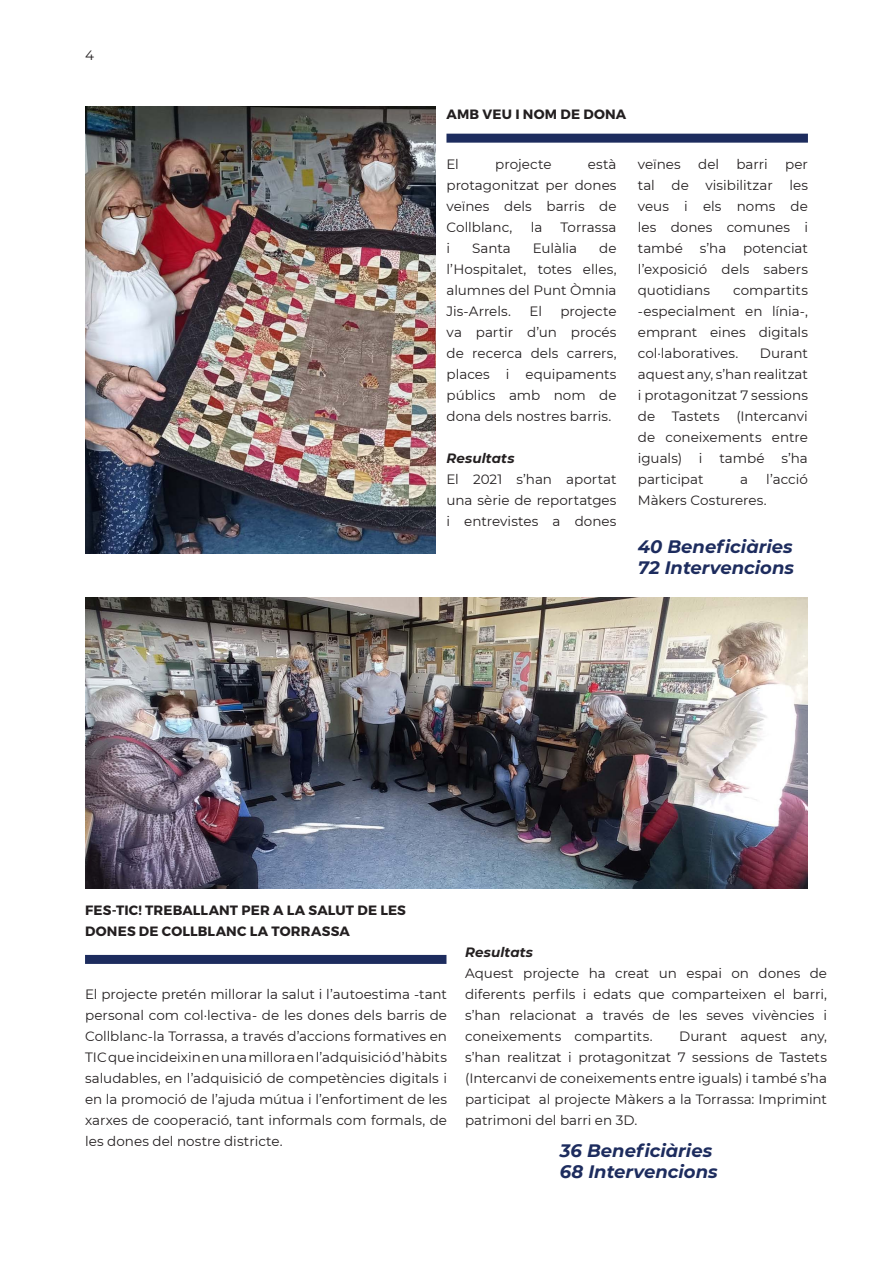
<style>
.page{position:relative;width:893px;height:1263px;background:#fff}
.page>*{position:absolute;margin:0;border:0;box-sizing:border-box;transform-origin:0 0}
.t1{font:italic 700 18px "Montserrat";color:#1d2c5e}
.Box2_BodyText_Black{font:13.5px/21px "Montserrat";color:#231f20;text-align:justify}
.Box2_Title{font:700 13.5px/21px "Montserrat";letter-spacing:.015em;color:#231f20}
.Box2_BodyText_Black-2{font:italic 700 13.5px "Montserrat";letter-spacing:.005em;color:#231f20}
</style>
<div class="page">
<img style="left:85px;top:597px;width:723px;height:291px">
<img style="left:85px;top:106px;width:351px;height:447px">
<div style="left:446px;top:134px;width:362px;height:9px;background:#1d2c5e"></div>
<div style="left:85px;top:955px;width:361px;height:9px;background:#1d2c5e"></div>
<p class="Box2_BodyText_Black" style="left:85px;top:44px;width:10px">4</p>
<p class="Box2_Title" style="left:447px;top:104px;width:181px">AMB VEU I NOM DE DONA</p>
<p class="Box2_BodyText_Black" style="left:446px;top:154px;width:14px">El</p>
<p class="Box2_BodyText_Black" style="left:495px;top:154px;width:58px">projecte</p>
<p class="Box2_BodyText_Black" style="left:446px;top:154px;width:172px;text-indent:141px">està protagonitzat per dones veïnes dels barris de Collblanc,</p>
<p class="Box2_BodyText_Black" style="left:531px;top:217px;width:13px">la</p>
<p class="Box2_BodyText_Black" style="left:561px;top:217px;width:57px">Torrassa</p>
<p class="Box2_BodyText_Black" style="left:446px;top:238px;width:172px;text-indent:153px">de l’Hospitalet, totes elles, alumnes del Punt Òmnia Jis-Arrels.</p>
<p class="Box2_BodyText_Black" style="left:446px;top:238px;width:5px">i</p>
<p class="Box2_BodyText_Black" style="left:472px;top:238px;width:40px">Santa</p>
<p class="Box2_BodyText_Black" style="left:533px;top:238px;width:46px">Eulàlia</p>
<p class="Box2_BodyText_Black" style="left:446px;top:301px;width:172px;text-indent:114px">projecte va partir d’un procés de recerca dels carrers, places i equipaments públics amb nom de dona dels nostres barris.</p>
<p class="Box2_BodyText_Black-2" style="left:446px;top:449px;width:70px">Resultats</p>
<p class="Box2_BodyText_Black" style="left:446px;top:469px;width:172px">El 2021 s’han aportat una sèrie de reportatges i entrevistes a dones</p>
<p class="Box2_BodyText_Black" style="left:529px;top:301px;width:14px">El</p>
<p class="Box2_BodyText_Black" style="left:638px;top:154px;width:45px">veïnes</p>
<p class="Box2_BodyText_Black" style="left:698px;top:154px;width:23px">del</p>
<p class="Box2_BodyText_Black" style="left:736px;top:154px;width:33px">barri</p>
<p class="Box2_BodyText_Black" style="left:638px;top:154px;width:172px;text-indent:147px">per tal de visibilitzar les veus i els noms de les dones comunes i també s’ha potenciat l’exposició dels sabers quotidians</p>
<p class="Box2_BodyText_Black" style="left:638px;top:280px;width:172px;text-indent:95px">compartits -especialment en línia-, emprant eines digitals col·laboratives.</p>
<p class="Box2_BodyText_Black" style="left:638px;top:343px;width:172px;text-indent:122px">Durant aquest any, s’han realitzat i protagonitzat 7 sessions de Tastets (Intercanvi de coneixements entre iguals) i també s’ha participat</p>
<p class="Box2_BodyText_Black" style="left:638px;top:469px;width:172px;text-indent:128px">l’acció<br>Màkers Costureres.</p>
<p class="Box2_BodyText_Black" style="left:740px;top:469px;width:9px">a</p>
<p class="t1" style="left:638px;top:533px;width:156px">40 Beneficiàries</p>
<p class="t1" style="left:638px;top:555px;width:158px">72 Intervencions</p>
<p class="Box2_Title" style="left:85px;top:900px;width:322px">FES-TIC! TREBALLANT PER A LA SALUT DE LES<br>DONES DE COLLBLANC LA TORRASSA</p>
<p class="Box2_BodyText_Black" style="left:85px;top:983px;width:364px">El projecte pretén millorar la salut i l’autoestima -tant personal com col·lectiva- de les dones dels barris de Collblanc-la Torrassa, a través d’accions formatives en TIC que incideixin en una millora en l’adquisició d’hàbits saludables, en l’adquisició de competències digitals i en la promoció de l’ajuda mútua i l’enfortiment de les xarxes de cooperació, tant informals com formals, de les dones del nostre districte.</p>
<p class="Box2_BodyText_Black-2" style="left:465px;top:942px;width:70px">Resultats</p>
<p class="Box2_BodyText_Black" style="left:465px;top:962px;width:363px">Aquest projecte ha creat un espai on dones de diferents perfils i edats que comparteixen el barri, s’han relacionat a través de les seves vivències i coneixements compartits.</p>
<p class="Box2_BodyText_Black" style="left:465px;top:1025px;width:364px;text-indent:214px">Durant aquest any, s’han realitzat i protagonitzat 7 sessions de Tastets (Intercanvi de coneixements entre iguals) i també s’ha participat al projecte Màkers a la Torrassa: Imprimint patrimoni del barri en 3D.</p>
<p class="t1" style="left:560px;top:1137px;width:154px">36 Beneficiàries</p>
<p class="t1" style="left:560px;top:1159px;width:159px">68 Intervencions</p>
</div>
